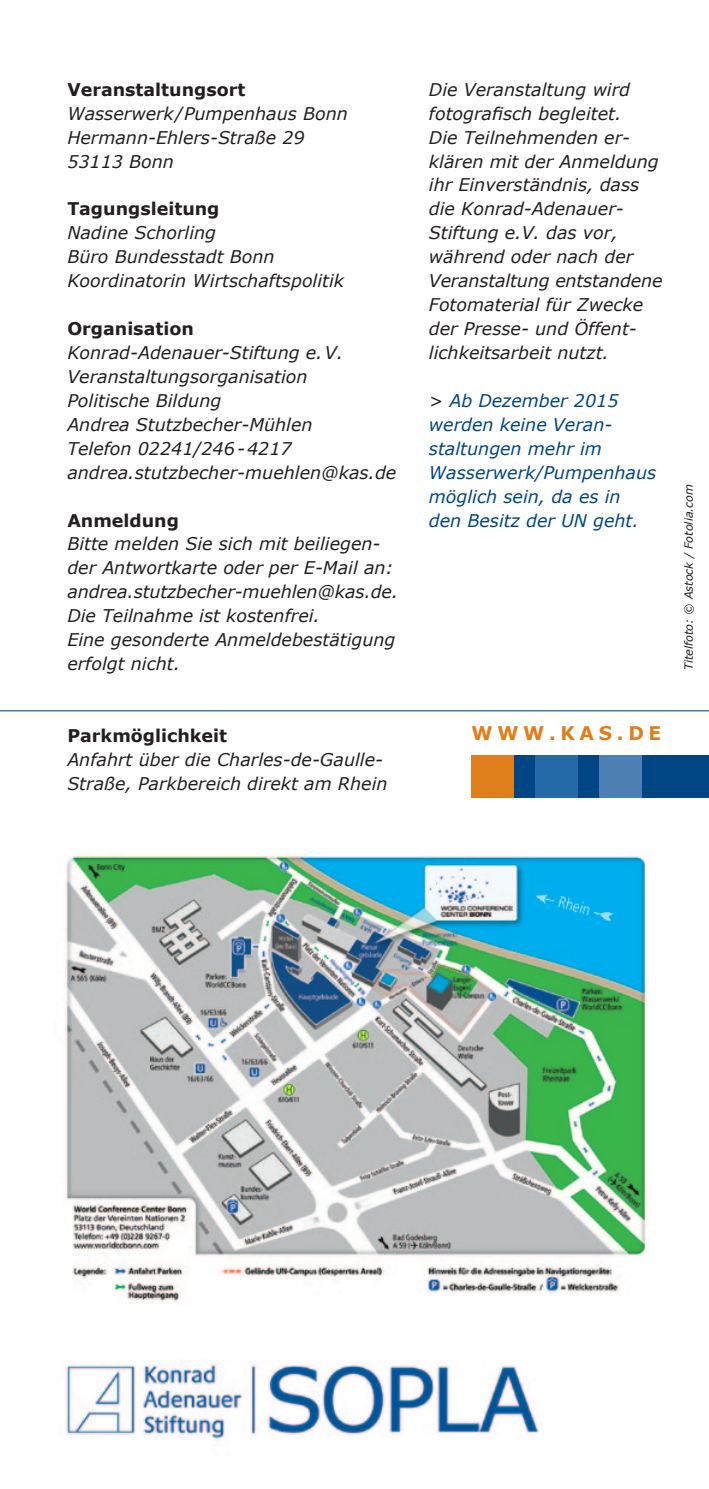
<style>
.page{position:relative;width:709px;height:1489px;background:#fff}
.page>*{position:absolute;margin:0;border:0;box-sizing:border-box;transform-origin:0 0}
.t1{font:700 18.75px "Verdana";letter-spacing:.25em;color:#df7e1a}
.t2{font:italic 17.5px/24px "Verdana";color:#231f20}
.t3{font:italic 17.5px/24px "Verdana";color:#004684}
.t4{font:700 17.5px "Verdana";color:#231f20}
.t5{font:italic 11.25px "Verdana";color:#231f20}
.s1{color:#231f20}
</style>
<div class="page">
<div style="left:471px;top:755px;width:238px;height:42px;background:#004684"></div>
<div style="left:535px;top:755px;width:43px;height:42px;background:#246aa7"></div>
<div style="left:471px;top:755px;width:43px;height:42px;background:#df7e1a"></div>
<div style="left:599px;top:755px;width:42px;height:42px;background:#4e80b6"></div>
<hr style="left:0;top:710px;width:709px;height:1px;background:#004684">
<img style="left:65px;top:1362px;width:474px;height:78px">
<img style="left:65px;top:852px;width:582px;height:452px">
<p class="t4" style="left:67px;top:78px;width:180px">Veranstaltungsort</p>
<p class="t2" style="left:67px;top:101px;width:282px">Wasserwerk /Pumpenhaus Bonn<br>Hermann-Ehlers-Straße 29<br>53113 Bonn</p>
<p class="t4" style="left:67px;top:198px;width:154px">Tagungsleitung</p>
<p class="t2" style="left:67px;top:220px;width:278px">Nadine Schorling<br>Büro Bundesstadt Bonn<br>Koordinatorin Wirtschaftspolitik</p>
<p class="t4" style="left:67px;top:317px;width:128px">Organisation</p>
<p class="t2" style="left:67px;top:340px;width:330px">Konrad-Adenauer-Stiftung e.V.<br>Veranstaltungsorganisation<br>Politische Bildung<br>Andrea Stutzbecher-Mühlen<br>Telefon 02241/246-4217 andrea.stutzbecher-muehlen@kas.de</p>
<p class="t4" style="left:67px;top:509px;width:113px">Anmeldung</p>
<p class="t2" style="left:67px;top:531px;width:332px">Bitte melden Sie sich mit beiliegen&shy;der Antwortkarte oder per E-Mail an: andrea.stutzbecher-muehlen@kas.de.<br>Die Teilnahme ist kostenfrei.<br>Eine gesonderte Anmeldebestätigung erfolgt nicht.</p>
<p class="t4" style="left:67px;top:724px;width:161px">Parkmöglichkeit</p>
<p class="t2" style="left:67px;top:746px;width:322px">Anfahrt über die Charles-de-Gaulle-<br>Straße, Parkbereich direkt am Rhein</p>
<p class="t2" style="left:429px;top:77px;width:235px">Die Veranstaltung wird -fotografisch begleitet.<br>Die Teilnehmenden er&shy;klären mit der Anmeldung ihr Einverständnis, dass die Konrad-Adenauer-<br>Stiftung e.V. das vor, während oder nach der<br>Veranstaltung entstandene<br>Fotomaterial für Zwecke der Presse- und Öffent&shy;lichkeitsarbeit nutzt.</p>
<p class="t3" style="left:429px;top:388px;width:229px"><span class="s1">&gt;</span> Ab Dezember 2015 werden keine Veran&shy;staltungen mehr im<br>Wasserwerk/Pumpenhaus möglich sein, da es in den Besitz der UN geht.</p>
<p class="t5" style="left:681px;top:670px;width:188px;rotate:-90deg">Titelfoto: © Astock / Fotolia.com</p>
<p class="t1" style="left:471px;top:721px;width:191px">www.kas.de</p>
</div>
